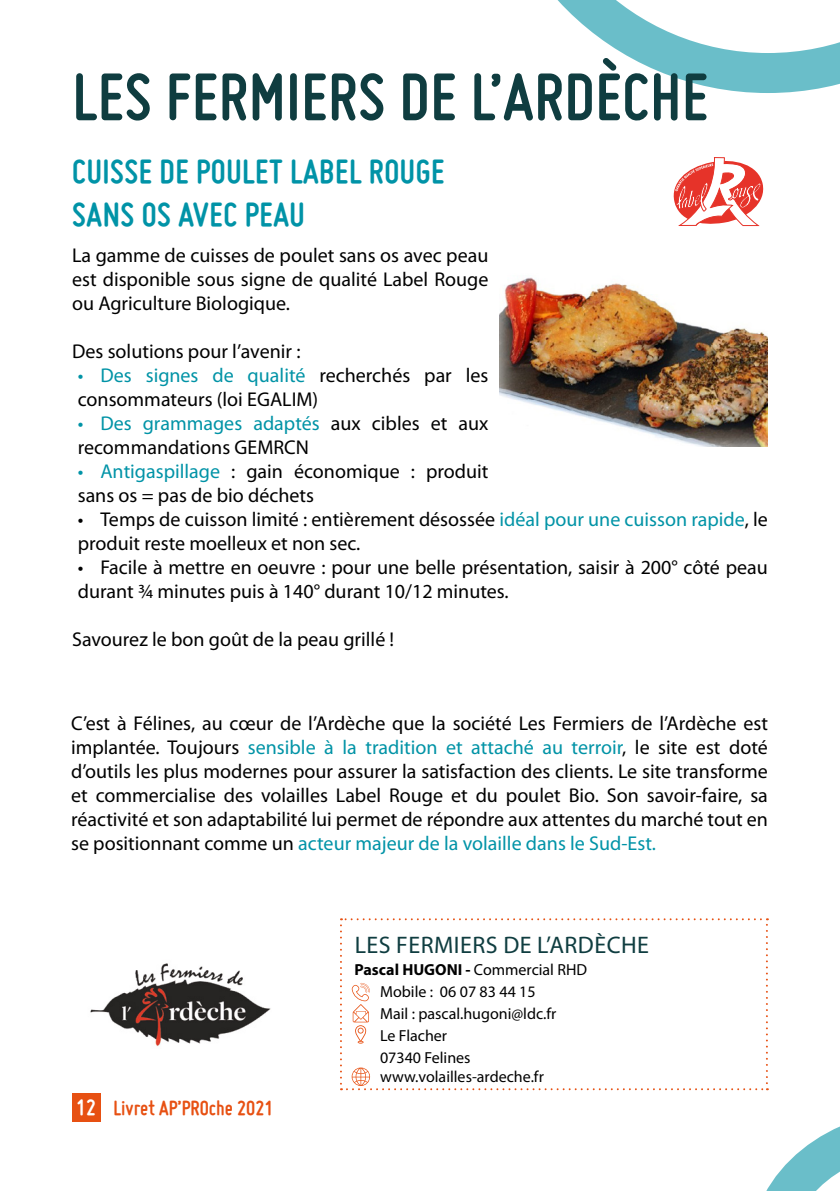
<style>
.page{position:relative;width:840px;height:1191px;background:#fff}
.page>*{position:absolute;margin:0;border:0;box-sizing:border-box;transform-origin:0 0}
.t1{font:700 70px "Miso";letter-spacing:.015em;color:#0f3d40}
.t2{font:700 36px/43.2px "Miso";letter-spacing:.015em;color:#0093a7}
.t3{font:24px "Myriad Pro";letter-spacing:.02em;color:#0f3d40}
.t4{font:700 22px "Miso";color:#e75012}
.t5{font:20px/24px "Myriad Pro";color:#000}
.t6{font:16px/22px "Myriad Pro";color:#000}
.s1{color:#0093a6}
.s2{color:#0093a7}
.s3{font-size:24px;color:#fff}
.s4{font-weight:700}
</style>
<div class="page">
<div style="left:72px;top:1093px;width:28px;height:28px;background:#e75012"></div>
<img style="left:90px;top:963px;width:181px;height:83px">
<img style="left:499px;top:277px;width:268px;height:170px">
<svg style="left:557px;top:0;width:282px;height:93px"></svg>
<svg style="left:673px;top:157px;width:91px;height:70px"></svg>
<svg style="left:340px;top:918px;width:427px;height:172px"></svg>
<svg style="left:766px;top:1127px;width:73px;height:64px"></svg>
<h1 class="t1" style="left:72px;top:58px;width:636px">LES FERMIERS DE L’ARDÈCHE</h1>
<h2 class="t2" style="left:72px;top:150px;width:373px">CUISSE DE POULET LABEL ROUGE<br>SANS OS AVEC PEAU</h2>
<p class="t5" style="left:72px;top:244px;width:417px;text-align:justify">La gamme de cuisses de poulet sans os avec peau est disponible sous signe de qualité Label Rouge ou Agriculture Biologique.</p>
<p class="t5" style="left:72px;top:340px;width:230px">Des solutions pour l’avenir :</p>
<p class="t5" style="left:78px;top:364px;width:412px"><span class="s1">• Des signes de qualité</span> recherchés par les consommateurs (loi EGALIM)</p>
<p class="t5" style="left:78px;top:412px;width:412px"><span class="s1">• Des grammages adaptés</span> aux cibles et aux recommandations GEMRCN</p>
<p class="t5" style="left:78px;top:460px;width:412px"><span class="s2">• Antigaspillage</span> : gain économique : produit sans os = pas de bio déchets</p>
<p class="t5" style="left:78px;top:508px;width:691px">• Temps de cuisson limité : entièrement désossée <span class="s1">idéal pour une cuisson rapide</span>, le produit reste moelleux et non sec.</p>
<p class="t5" style="left:78px;top:556px;width:691px">• Facile à mettre en oeuvre : pour une belle présentation, saisir à 200° côté peau durant ¾ minutes puis à 140° durant 10/12 minutes.</p>
<p class="t5" style="left:72px;top:628px;width:323px">Savourez le bon goût de la peau grillé !</p>
<p class="t5" style="left:71px;top:712px;width:698px;text-align:justify">C’est à Félines, au cœur de l’Ardèche que la société Les Fermiers de l’Ardèche est implantée. Toujours <span class="s1">sensible à la tradition et attaché au terroir</span>, le site est doté d’outils les plus modernes pour assurer la satisfaction des clients. Le site transforme et commercialise des volailles Label Rouge et du poulet Bio. Son savoir-faire, sa réactivité et son adaptabilité lui permet de répondre aux attentes du marché tout en se positionnant comme un <span class="s2">acteur majeur de la volaille dans le Sud-Est.</span></p>
<p class="t4" style="left:76px;top:1096px;width:199px"><span class="s3">12</span> Livret AP’PROche 2021</p>
<p class="t3" style="left:354px;top:933px;width:296px">LES FERMIERS DE L’ARDÈCHE</p>
<p class="t6" style="left:380px;top:959px;width:208px;text-indent:-26px"><span class="s4">Pascal HUGONI -</span> Commercial RHD<br>Mobile : 06 07 83 44 15<br>Mail : pascal.hugoni@ldc.fr<br>Le Flacher<br>07340 Felines</p>
<p class="t6" style="left:380px;top:1066px;width:165px">www.volailles-ardeche.fr</p>
</div>
